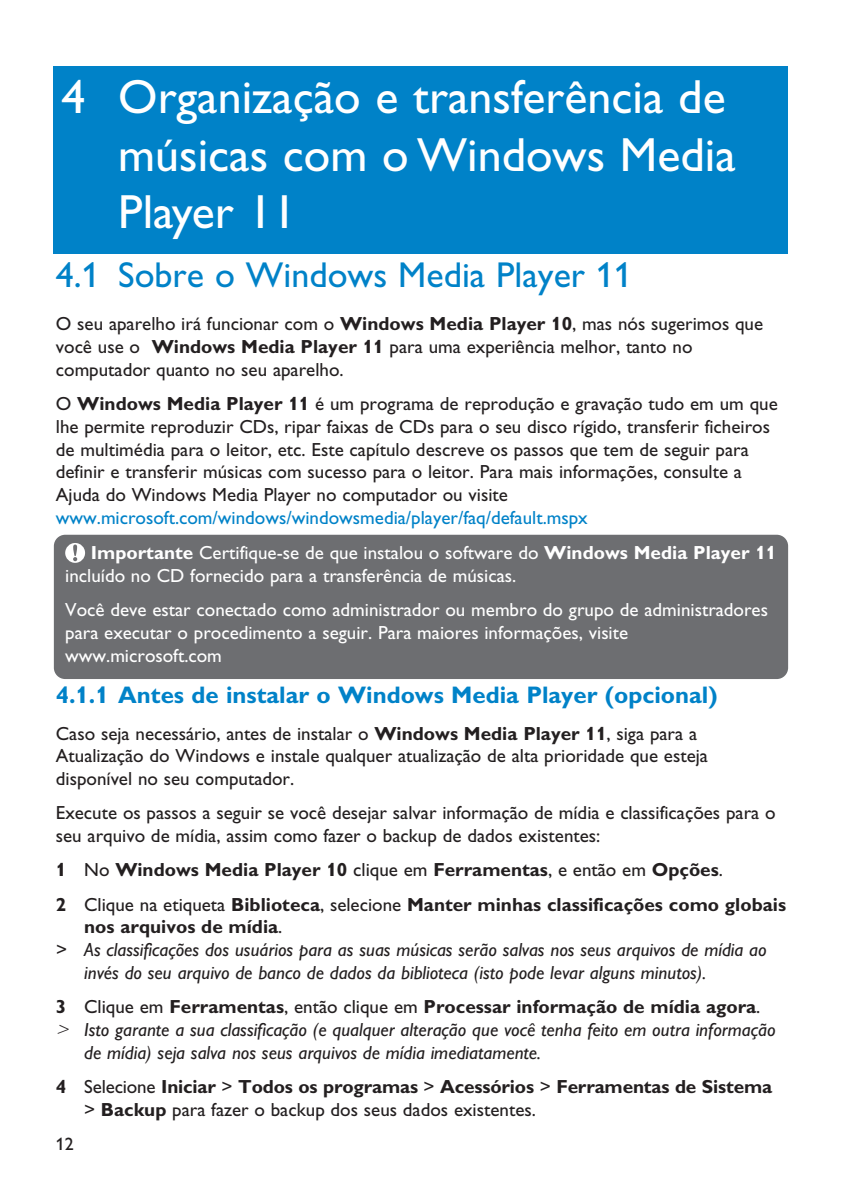
<style>
.page{position:relative;width:842px;height:1191px;background:#fff}
.page>*{position:absolute;margin:0;border:0;box-sizing:border-box;transform-origin:0 0}
.t1{font:48px/57.6px "Gill Sans";color:#fff}
.t2{font:36px "Gill Alt One";color:#0082c8}
.t3{font:700 24px "Gill Alt One";color:#0082c8}
.t4{font:19px/22.8px "Gill Alt One";color:#231f20}
.t5{font:700 19px/34.2px "Gill Alt One";color:#231f20}
.t6{font:italic 19px "Gill Alt One";color:#231f20}
.t7{font:19px/34.2px "Gill Alt One";color:#fff}
.t8{font:19px/35px "Gill Alt One";color:#0082c8}
.t9{font:18px "Gill Alt One";color:#231f20}
.s1{font-weight:700}
.s2{font-weight:700;color:#fff}
.s3{color:#fff}
.s4{font-weight:400}
.s5{font-weight:300}
</style>
<div class="page">
<div style="left:54px;top:66px;width:734px;height:188px;background:#0082c8"></div>
<div style="left:54px;top:535px;width:734px;height:144px;background:#6d6e71;border-radius:11px"></div>
<svg style="left:65px;top:543px;width:20px;height:20px"></svg>
<h1 class="t1" style="left:118px;top:74px;width:619px;text-indent:-57px">4 Organização e transferência de músicas com o Windows Media<br>Player 11</h1>
<h2 class="t2" style="left:56px;top:262px;width:578px">4.1 Sobre o Windows Media Player 11</h2>
<p class="t4" style="left:56px;top:314px;width:709px">O seu aparelho irá funcionar com o <span class="s1">Windows Media Player 10</span>, mas nós sugerimos que você use o <span class="s1">Windows Media Player 11</span> para uma experiência melhor, tanto no computador quanto no seu aparelho.</p>
<p class="t4" style="left:56px;top:394px;width:723px">O <span class="s1">Windows Media Player 11</span> é um programa de reprodução e gravação tudo em um que lhe permite reproduzir CDs, ripar faixas de CDs para o seu disco rígido, transferir ficheiros de multimédia para o leitor, etc. Este capítulo descreve os passos que tem de seguir para definir e transferir músicas com sucesso para o leitor. Para mais informações, consulte a Ajuda do Windows Media Player no computador ou visite</p>
<p class="t8" style="left:91px;top:502px;width:687px;text-indent:-35px">www.microsoft.com/windows/windowsmedia/player/faq/default.mspx<br><span class="s2">Importante</span> <span class="s3">Certifique-se de que instalou o software do</span> <span class="s2">Windows Media Player 11</span></p>
<p class="t7" style="left:65px;top:560px;width:704px">incluído no CD fornecido para a transferência de músicas.<br>Você deve estar conectado como administrador ou membro do grupo de administradores</p>
<p class="t7" style="left:65px;top:623px;width:564px;line-height:22.8px">para executar o procedimento a seguir. Para maiores informações, visite www.microsoft.com</p>
<p class="t3" style="left:56px;top:686px;width:663px">4.1.1 Antes de instalar o Windows Media Player (opcional)</p>
<p class="t4" style="left:56px;top:724px;width:654px">Caso seja necessário, antes de instalar o <span class="s1">Windows Media Player 11</span>, siga para a<br>Atualização do Windows e instale qualquer atualização de alta prioridade que esteja disponível no seu computador.</p>
<p class="t4" style="left:56px;top:803px;width:721px">Execute os passos a seguir se você desejar salvar informação de mídia e classificações para o seu arquivo de mídia, assim como fazer o backup de dados existentes:</p>
<p class="t5" style="left:56px;top:854px;width:732px">1 <span class="s4">No</span> Windows Media Player 10 <span class="s4">clique em</span> Ferramentas<span class="s4">, e então em</span> Opções<span class="s4">.<br></span>2 <span class="s4">Clique na etiqueta</span> Biblioteca<span class="s4">, selecione</span> Manter minhas classificações como globais</p>
<p class="t5" style="left:84px;top:911px;width:200px">nos arquivos de mídia<span class="s4">.</span></p>
<p class="t6" style="left:56px;top:943px;width:712px">&gt; As classificações dos usuários para as suas músicas serão salvas nos seus arquivos de mídia ao</p>
<p class="t6" style="left:84px;top:966px;width:623px">invés do seu arquivo de banco de dados da biblioteca (isto pode levar alguns minutos).</p>
<p class="t5" style="left:56px;top:991px;width:706px">3 <span class="s4">Clique em</span> Ferramentas<span class="s4">, então clique em</span> Processar informação de mídia agora<span class="s4">.</span></p>
<p class="t6" style="left:56px;top:1022px;width:721px"><span class="s5">&gt;</span> Isto garante a sua classificação (e qualquer alteração que você tenha feito em outra informação</p>
<p class="t6" style="left:84px;top:1045px;width:458px">de mídia) seja salva nos seus arquivos de mídia imediatamente.</p>
<p class="t5" style="left:84px;top:1077px;width:689px;line-height:22.8px;text-indent:-28px">4 <span class="s4">Selecione</span> Iniciar <span class="s4">&gt;</span> Todos os programas <span class="s4">&gt;</span> Acessórios <span class="s4">&gt;</span> Ferramentas de Sistema <span class="s4">&gt;</span> Backup <span class="s4">para fazer o backup dos seus dados existentes.</span></p>
<p class="t9" style="left:56px;top:1137px;width:19px">12</p>
</div>
